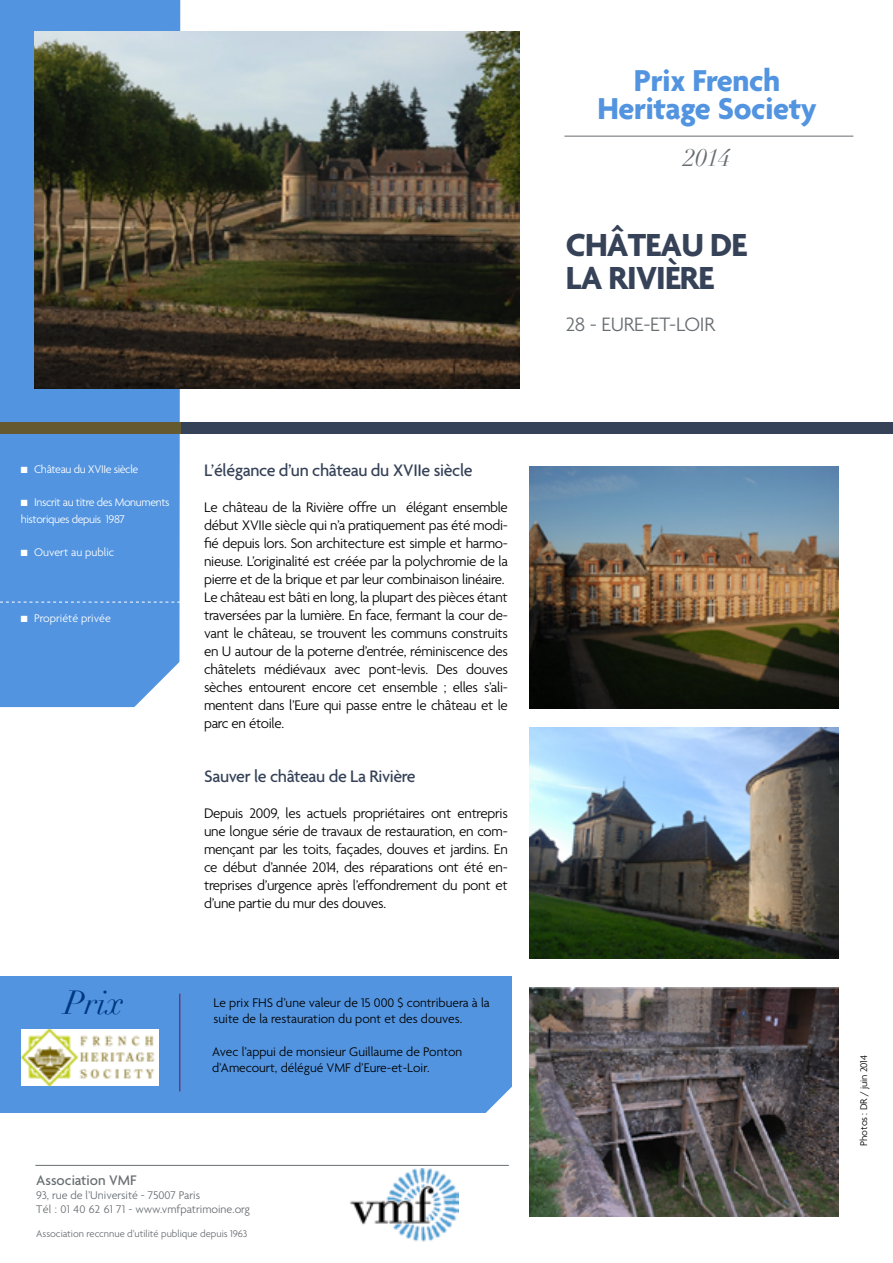
<style>
.page{position:relative;width:893px;height:1263px;background:#fff}
.page>*{position:absolute;margin:0;border:0;box-sizing:border-box;transform-origin:0 0}
.t1{font:700 34.5px/33px "Agenda";letter-spacing:-.025em;color:#364258}
.t2{font:700 32.7px/28.7px "Agenda";letter-spacing:-.01em;color:#5294e0;text-align:center}
.t3{font:italic 32.7px "Didot";color:#003882}
.t4{font:italic 24.45px "Didot";color:#676d71}
.t5{font:300 21px "Agenda";letter-spacing:-.01em;color:#676d71}
.t6{font:500 18px "Agenda";letter-spacing:-.02em;color:#364258}
.t7{font:300 15px/18px "Agenda";letter-spacing:-.02em;color:#000}
.t8{font:500 15px "Agenda";color:#676d71}
.t9{font:300 13.5px/16.2px "Agenda";color:#000}
.t10{font:300 12px/16.5px "Agenda";letter-spacing:-.03em;color:#fff}
.t11{font:300 12px/14.4px "Agenda";color:#676d71}
.t12{font:300 12px "Agenda";color:#fff}
.t13{font:300 10.5px "Agenda";color:#676d71}
.t14{font:300 10.5px "Agenda";letter-spacing:-.01em;color:#000}
</style>
<div class="page">
<div style="left:0;top:976px;width:512px;height:136px;background:#5294e0"></div>
<div style="left:0;top:0;width:180px;height:707px;background:#5294e0"></div>
<svg style="left:126px;top:652px;width:54px;height:56px"></svg>
<div style="left:178px;top:422px;width:715px;height:11px;background:#364258"></div>
<div style="left:0;top:422px;width:180px;height:11px;background:#655a2f"></div>
<svg style="left:0;top:602px;width:180px;height:1px"></svg>
<hr style="left:35px;top:1165px;width:474px;height:1px;background:#676d71">
<img style="left:34px;top:32px;width:485px;height:356px">
<hr style="left:564px;top:136px;width:289px;height:1px;background:#676d71">
<svg style="left:481px;top:1087px;width:31px;height:26px"></svg>
<img style="left:529px;top:467px;width:310px;height:241px">
<img style="left:529px;top:727px;width:310px;height:232px">
<hr style="left:180px;top:994px;width:1px;height:97px;background:#6d163d">
<img style="left:350px;top:1168px;width:109px;height:74px">
<img style="left:529px;top:987px;width:310px;height:229px">
<img style="left:21px;top:1029px;width:137px;height:56px">
<h2 class="t2" style="left:597px;top:65px;width:221px">Prix French<br>Heritage Society</h2>
<h3 class="t4" style="left:684px;top:142px;width:48px">2014</h3>
<h1 class="t1" style="left:566px;top:227px;width:183px">Château de<br>La Rivière</h1>
<h3 class="t5" style="left:566px;top:312px;width:147px">28 - Eure-et-Loi r</h3>
<p class="t10" style="left:21px;top:461px;width:119px">■ Château du XVIIe siècle</p>
<p class="t10" style="left:21px;top:494px;width:150px">■ Inscrit au titre des Monuments historiques depuis 1987</p>
<p class="t12" style="left:21px;top:545px;width:95px">■ Ouvert au public</p>
<p class="t12" style="left:21px;top:611px;width:92px">■ Propriété privée</p>
<h2 class="t3" style="left:64px;top:982px;width:62px">Prix</h2>
<p class="t6" style="left:204px;top:459px;width:270px">L’élégance d’un château du XVIIe siècle</p>
<p class="t7" style="left:204px;top:498px;width:305px">Le château de la Rivière offre un élégant ensemble début XVIIe siècle qui n’a pratiquement pas été modi&shy;fié depuis lors. Son architecture est simple et harmo&shy;nieuse. L’originalité est créée par la polychromie de la pierre et de la brique et par leur combinaison linéaire.<br>Le château est bâti en long, la plupart des pièces étant traversées par la lumière. En face, fermant la cour de&shy;vant le château, se trouvent les communs construits en U autour de la poterne d’entrée, réminiscence des châtelets médiévaux avec pont-levis. Des douves sèches entourent encore cet ensemble ; elles s’ali&shy;mentent dans l’Eure qui passe entre le château et le parc en étoile.</p>
<p class="t6" style="left:204px;top:765px;width:213px">Sauver le château de La Rivière</p>
<p class="t7" style="left:204px;top:804px;width:305px;text-align:justify">Depuis 2009, les actuels propriétaires ont entrepris une longue série de travaux de restauration, en com&shy;mençant par les toits, façades, douves et jardins. En ce début d’année 2014, des réparations ont été en&shy;treprises d’urgence après l’effondrement du pont et d’une partie du mur des douves.</p>
<p class="t9" style="left:214px;top:994px;width:278px">Le prix FHS d’une valeur de 15 000 $ contribuera à la suite de la restauration du pont et des douves.</p>
<p class="t9" style="left:212px;top:1043px;width:252px">Avec l’appui de monsieur Guillaume de Ponton d’Amecourt, délégué VMF d’Eure-et-Loir.</p>
<p class="t14" style="left:858px;top:1145px;width:92px;rotate:-90deg">Photos : DR / juin 2014</p>
<p class="t8" style="left:36px;top:1171px;width:102px">Association VMF</p>
<p class="t11" style="left:36px;top:1188px;width:215px">93, rue de l’Université - 75007 Paris<br>Tél : 01 40 62 61 71 - www.vmfpatrimoine.org</p>
<p class="t13" style="left:36px;top:1227px;width:213px">Association reccnnue d’utilité publique depuis 1963</p>
</div>
